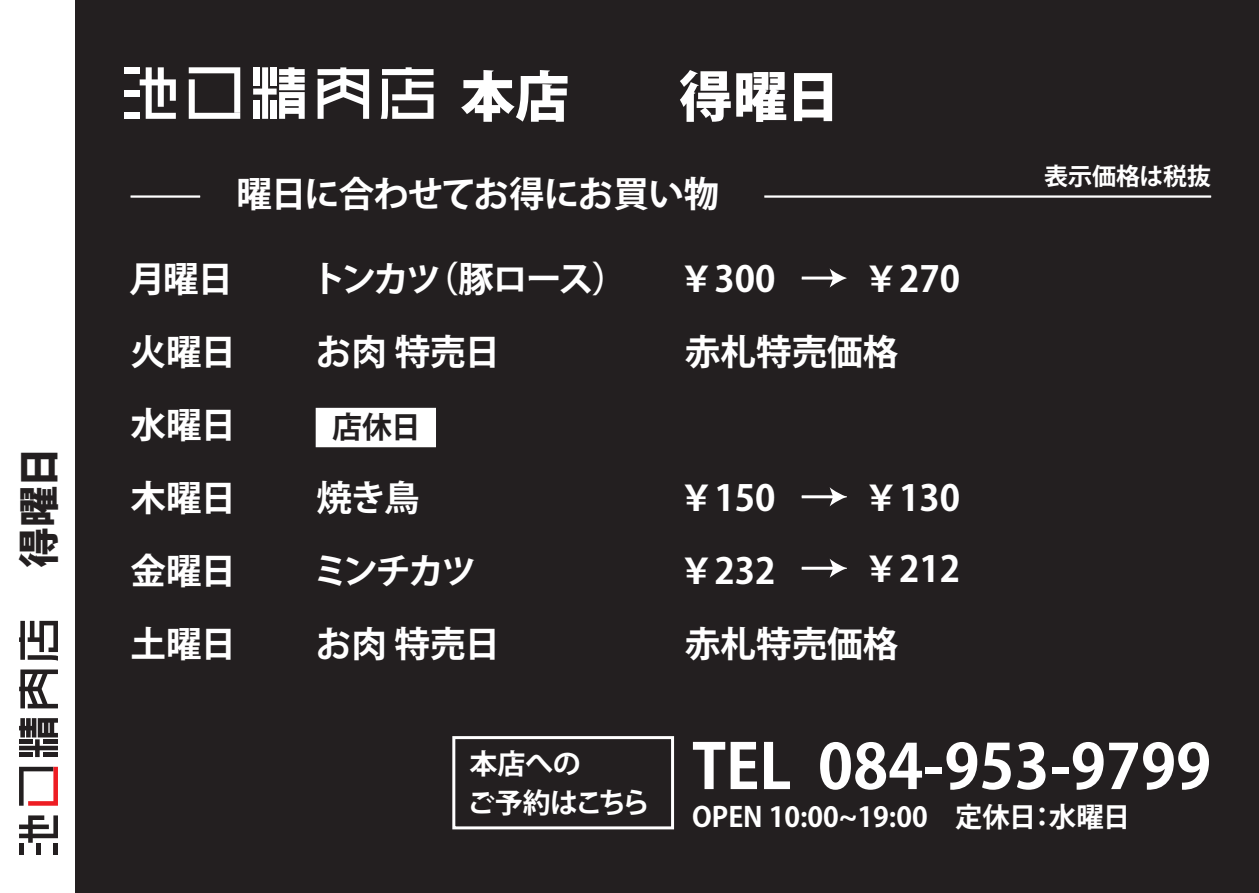
<style>
.page{position:relative;width:1259px;height:893px;background:#231f20}
.page>*{position:absolute;margin:0;border:0;box-sizing:border-box;transform-origin:0 0}
.t1{font:700 61.5px "Koz Go Pro";color:#fff}
.t2{font:800 54.6px "Koz Go Pro";color:#fff}
.t3{font:800 41.1px "Koz Go Pro";color:#231f20}
.t4{font:700 35.7px/72.9px "Koz Go Pro";color:#fff}
.t5{font:700 35.7px/72.9px "Koz Go Pro";letter-spacing:-.05em;color:#fff}
.t6{font:700 35.7px "Koz Go Pro";letter-spacing:-.03em;color:#fff}
.t7{font:700 35.7px/72.9px "Koz Go Pro";letter-spacing:-.06em;color:#fff}
.t8{font:700 30px "Koz Go Pro";color:#231f20}
.t9{font:700 27.9px/39px "Koz Go Pro";letter-spacing:-.02em;color:#fff}
.t10{font:700 27.3px "Koz Go Pro";color:#fff}
.t11{font:700 24px "Koz Go Pro";color:#fff}
</style>
<div class="page">
<div style="left:316px;top:408px;width:120px;height:39px;background:#fff"></div>
<div style="left:124px;top:67px;width:16px;height:6px;background:#fff"></div>
<div style="left:124px;top:90px;width:16px;height:6px;background:#fff"></div>
<div style="left:124px;top:113px;width:16px;height:6px;background:#fff"></div>
<svg style="left:140px;top:67px;width:36px;height:52px"></svg>
<svg style="left:253px;top:67px;width:52px;height:52px"></svg>
<svg style="left:317px;top:67px;width:52px;height:52px"></svg>
<svg style="left:381px;top:67px;width:52px;height:52px"></svg>
<svg style="left:189px;top:67px;width:51px;height:52px"></svg>
<hr style="left:131px;top:195px;width:69px;height:3px;background:#fff">
<hr style="left:764px;top:195px;width:447px;height:3px;background:#fff">
<hr style="left:801px;top:277px;width:33px;height:3px;background:#fff">
<svg style="left:829px;top:268px;width:18px;height:20px"></svg>
<hr style="left:801px;top:495px;width:33px;height:3px;background:#fff">
<svg style="left:829px;top:487px;width:18px;height:19px"></svg>
<hr style="left:801px;top:567px;width:33px;height:3px;background:#fff">
<svg style="left:829px;top:559px;width:18px;height:19px"></svg>
<div style="left:0;top:0;width:74px;height:893px;background:#fff"></div>
<div style="left:19px;top:843px;width:5px;height:11px;background:#231f20"></div>
<div style="left:36px;top:843px;width:5px;height:11px;background:#231f20"></div>
<div style="left:53px;top:843px;width:5px;height:11px;background:#231f20"></div>
<svg style="left:19px;top:815px;width:39px;height:28px"></svg>
<svg style="left:19px;top:718px;width:39px;height:39px;background:#5b5858"></svg>
<svg style="left:19px;top:669px;width:39px;height:39px"></svg>
<svg style="left:19px;top:621px;width:39px;height:40px"></svg>
<svg style="left:19px;top:767px;width:39px;height:39px"></svg>
<div style="left:452px;top:736px;width:222px;height:93px;border:3px solid #fff"></div>
<p class="t3" style="left:12px;top:568px;width:123px;rotate:-90deg">得曜日</p>
<h2 class="t2" style="left:460px;top:61px;width:381px">本店　　得曜日</h2>
<p class="t6" style="left:237px;top:171px;width:484px">曜日に合わせてお得にお買い物</p>
<p class="t5" style="left:311px;top:245px;width:318px">トンカツ（豚ロース）お肉 特売日</p>
<p class="t4" style="left:129px;top:245px;width:105px">月曜日</p>
<p class="t4" style="left:679px;top:245px;width:98px">￥300</p>
<p class="t4" style="left:863px;top:245px;width:98px">￥270</p>
<p class="t4" style="left:131px;top:318px;width:107px">火曜日</p>
<p class="t4" style="left:685px;top:318px;width:215px">赤札特売価格</p>
<p class="t4" style="left:131px;top:391px;width:107px;text-align:justify">水曜日木曜日金曜日土曜日</p>
<p class="t8" style="left:332px;top:408px;width:90px">店休日</p>
<p class="t7" style="left:313px;top:464px;width:189px">焼き鳥<br>ミンチカツお肉 特売日</p>
<p class="t4" style="left:679px;top:464px;width:98px">￥150￥232</p>
<p class="t4" style="left:863px;top:464px;width:98px">￥130</p>
<p class="t4" style="left:863px;top:535px;width:98px">￥212</p>
<p class="t4" style="left:685px;top:609px;width:215px">赤札特売価格</p>
<p class="t11" style="left:1044px;top:161px;width:169px">表示価格は税抜</p>
<p class="t9" style="left:467px;top:746px;width:184px">本店への<br>ご予約はこちら</p>
<h1 class="t1" style="left:692px;top:727px;width:520px">TEL 084-953-9799</h1>
<p class="t10" style="left:692px;top:799px;width:439px">OPEN 10:00~19:00　定休日：水曜日</p>
</div>
